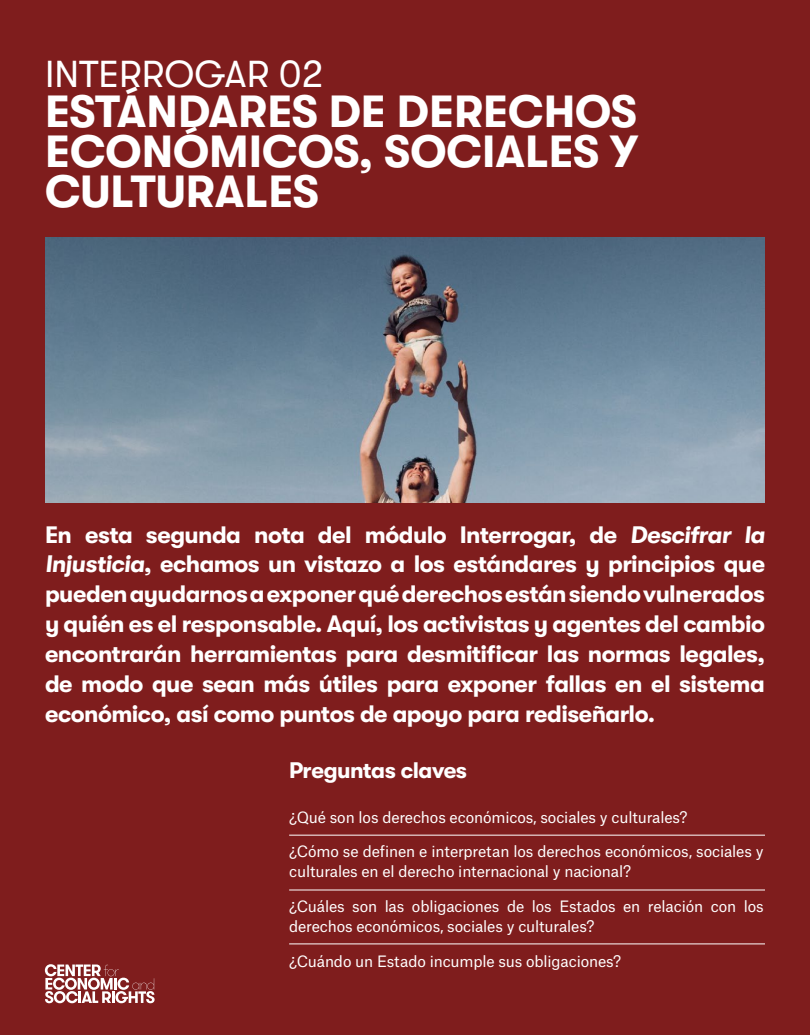
<style>
.page{position:relative;width:810px;height:1035px;background:#7f1d1d}
.page>*{position:absolute;margin:0;border:0;box-sizing:border-box;transform-origin:0 0}
.t1{font:700 45px/40px "GT Walsheim";color:#fff;text-align:justify}
.t2{font:37.5px "GT Walsheim";color:#fff}
.t3{font:700 23.75px/30px "GT Walsheim";letter-spacing:-.02em;color:#fff;text-align:justify}
.t4{font:700 22.5px "GT Walsheim";letter-spacing:-.025em;color:#fff}
.t5{font:15px/20px "Atlas Grotesk";letter-spacing:-.01em;color:#fff}
.s1{font-family:"GT Walsheim Bd Ob";font-weight:400}
</style>
<div class="page">
<svg style="left:45px;top:964px;width:110px;height:39px"></svg>
<hr style="left:289px;top:835px;width:476px;height:1px;background:#fff">
<hr style="left:289px;top:890px;width:476px;height:1px;background:#fff">
<hr style="left:289px;top:944px;width:476px;height:1px;background:#fff">
<img style="left:45px;top:238px;width:720px;height:264px">
<h2 class="t2" style="left:45px;top:53px;width:280px">INTERROGAR 02</h2>
<h1 class="t1" style="left:45px;top:91px;width:594px">ESTÁNDARES DE DERECHOS ECONÓMICOS, SOCIALES Y CULTURALES</h1>
<p class="t3" style="left:45px;top:519px;width:722px">En esta segunda nota del módulo Interrogar, de <span class="s1">Descifrar la Injusticia</span>, echamos un vistazo a los estándares y principios que pueden ayudarnos a exponer qué derechos están siendo vulnerados y quién es el responsable. Aquí, los activistas y agentes del cambio encontrarán herramientas para desmitificar las normas legales, de modo que sean más útiles para exponer fallas en el sistema económico, así como puntos de apoyo para rediseñarlo.</p>
<p class="t4" style="left:289px;top:757px;width:179px">Preguntas claves</p>
<p class="t5" style="left:289px;top:805px;width:400px">¿Qué son los derechos económicos, sociales y culturales?</p>
<p class="t5" style="left:289px;top:840px;width:476px">¿Cómo se definen e interpretan los derechos económicos, sociales y culturales en el derecho internacional y nacional?</p>
<p class="t5" style="left:289px;top:895px;width:476px">¿Cuáles son las obligaciones de los Estados en relación con los derechos económicos, sociales y culturales?</p>
<p class="t5" style="left:289px;top:950px;width:334px">¿Cuándo un Estado incumple sus obligaciones?</p>
</div>
